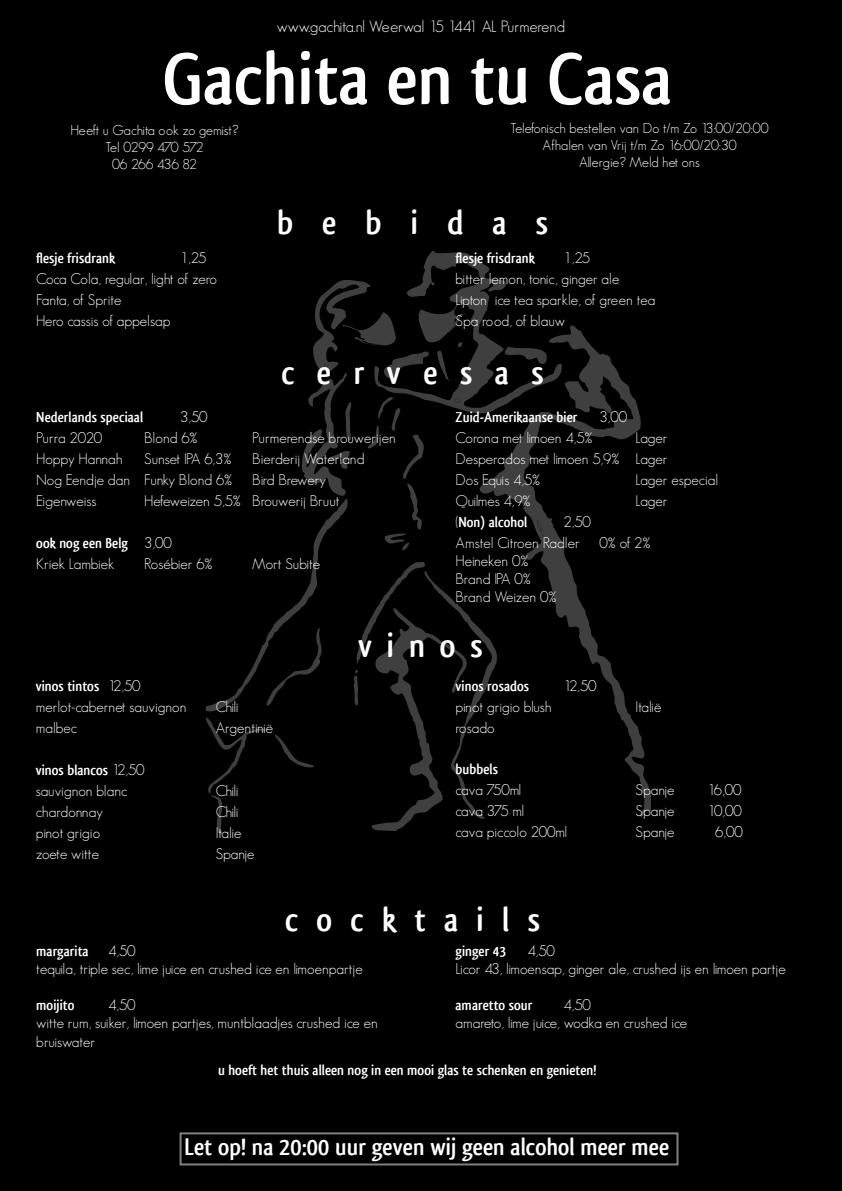
<style>
.page{position:relative;width:842px;height:1191px;background:#fff}
.page>*{position:absolute;margin:0;border:0;box-sizing:border-box;transform-origin:0 0}
.t1{font:700 76px "Qlassik";color:#fff}
.t2{font:700 35px "Qlassik";letter-spacing:.64em;color:#fff}
.t3{font:700 35px "Qlassik";letter-spacing:.52em;color:#fff}
.t4{font:700 35px "Qlassik";letter-spacing:.83em;color:#fff}
.t5{font:700 25px "Qlassik";color:#fff}
.t6{font:300 16px "Geosans";color:#fff}
.t7{font:300 15px/21px "Geosans";color:#fff}
.t8{font:700 15px "Qlassik";color:#fff}
.t9{font:300 15px "Geosans";letter-spacing:-.025em;color:#fff}
.t10{font:300 15px "Geosans";letter-spacing:-.055em;color:#fff}
.t11{font:300 14px/16.8px "Geosans";color:#fff;text-align:center}
.s1{font-family:"Geosans";font-weight:300}
</style>
<div class="page">
<div style="left:0;top:0;width:841px;height:1191px;background:#000"></div>
<svg style="left:563px;top:325px;width:87px;height:492px"></svg>
<svg style="left:206px;top:251px;width:357px;height:582px"></svg>
<p class="t6" style="left:277px;top:18px;width:290px">www.gachita.nl Weerwal 15 1441 AL Purmerend</p>
<h1 class="t1" style="left:163px;top:35px;width:511px">Gachita en tu Casa</h1>
<p class="t11" style="left:70px;top:122px;width:170px">Heeft u Gachita ook zo gemist?<br>Tel 0299 470 572<br>06 266 436 82</p>
<p class="t11" style="left:511px;top:120px;width:259px">Telefonisch bestellen van Do t/m Zo 13:00/20:00<br>Afhalen van Vrij t/m Zo 16:00/20:30<br>Allergie? Meld het ons</p>
<p class="t8" style="left:36px;top:249px;width:81px">flesje frisdrank</p>
<p class="t7" style="left:36px;top:247px;width:183px;text-indent:144px">1,25<br>Coca Cola, regular, light of zero<br>Fanta, of Sprite<br>Hero cassis of appelsap</p>
<h2 class="t4" style="left:277px;top:202px;width:273px">bebidas</h2>
<p class="t8" style="left:456px;top:249px;width:81px">flesje frisdrank</p>
<p class="t7" style="left:456px;top:247px;width:201px;text-indent:108px">1,25<br>bitter lemon, tonic, ginger ale<br>Lipton ice tea sparkle, of green tea<br>Spa rood, of blauw</p>
<h2 class="t2" style="left:281px;top:352px;width:264px">cervesas</h2>
<p class="t8" style="left:36px;top:408px;width:108px">Nederlands speciaal</p>
<p class="t7" style="left:180px;top:406px;width:29px">3,50</p>
<p class="t7" style="left:36px;top:427px;width:67px">Purra 2020</p>
<p class="t7" style="left:144px;top:427px;width:55px">Blond 6%</p>
<p class="t7" style="left:252px;top:427px;width:145px">Purmerendse brouwerijen</p>
<p class="t7" style="left:36px;top:448px;width:88px">Hoppy Hannah</p>
<p class="t7" style="left:144px;top:448px;width:89px">Sunset IPA 6,3%</p>
<p class="t7" style="left:252px;top:448px;width:114px">Bierderij Waterland</p>
<p class="t7" style="left:36px;top:469px;width:197px">Nog Eendje dan Funky Blond 6%</p>
<p class="t7" style="left:252px;top:469px;width:75px">Bird Brewery</p>
<p class="t7" style="left:36px;top:490px;width:62px">Eigenweiss</p>
<p class="t7" style="left:144px;top:490px;width:197px">Hefeweizen 5,5% Brouwerij Bruut</p>
<p class="t8" style="left:36px;top:534px;width:137px">ook nog een Belg <span class="s1">3,00</span></p>
<p class="t7" style="left:36px;top:553px;width:80px">Kriek Lambiek</p>
<p class="t7" style="left:144px;top:553px;width:70px">Rosébier 6%</p>
<p class="t7" style="left:252px;top:553px;width:70px">Mort Subite</p>
<p class="t8" style="left:456px;top:408px;width:123px">Zuid-Amerikaanse bier</p>
<p class="t7" style="left:600px;top:406px;width:29px">3,00</p>
<p class="t7" style="left:456px;top:427px;width:138px">Corona met limoen 4,5%</p>
<p class="t7" style="left:456px;top:427px;width:214px;text-align:justify;text-indent:180px">Lager Desperados met limoen 5,9% Lager Dos Equis 4,5%</p>
<p class="t7" style="left:636px;top:469px;width:84px">Lager especial</p>
<p class="t9" style="left:456px;top:492px;width:76px">Quilmes 4,9%</p>
<p class="t7" style="left:636px;top:490px;width:34px">Lager</p>
<p class="t8" style="left:456px;top:513px;width:73px"><span class="s1">(</span>Non) alcohol</p>
<p class="t7" style="left:456px;top:511px;width:137px;text-indent:108px">2,50<br>Amstel Citroen Radler</p>
<p class="t7" style="left:600px;top:532px;width:52px">0% of 2%</p>
<p class="t7" style="left:456px;top:551px;width:102px;line-height:18px">Heineken 0%<br>Brand IPA 0%<br>Brand Weizen 0%</p>
<h2 class="t2" style="left:358px;top:625px;width:126px">vinos</h2>
<p class="t8" style="left:36px;top:677px;width:106px">vinos tintos <span class="s1">12,50</span></p>
<p class="t7" style="left:36px;top:696px;width:152px">merlot-cabernet sauvignon</p>
<p class="t7" style="left:216px;top:696px;width:24px">Chili</p>
<p class="t7" style="left:36px;top:717px;width:43px">malbec</p>
<p class="t7" style="left:216px;top:717px;width:59px">Argentinië</p>
<p class="t8" style="left:36px;top:761px;width:110px">vinos blancos <span class="s1">12,50</span></p>
<p class="t7" style="left:36px;top:780px;width:94px">sauvignon blanc</p>
<p class="t7" style="left:216px;top:780px;width:24px">Chili</p>
<p class="t7" style="left:36px;top:801px;width:69px">chardonnay</p>
<p class="t7" style="left:216px;top:801px;width:24px">Chili</p>
<p class="t7" style="left:36px;top:822px;width:66px">pinot grigio</p>
<p class="t7" style="left:216px;top:822px;width:27px">Italie</p>
<p class="t7" style="left:36px;top:843px;width:65px">zoete witte</p>
<p class="t7" style="left:216px;top:843px;width:40px">Spanje</p>
<p class="t8" style="left:456px;top:677px;width:75px">vinos rosados</p>
<p class="t7" style="left:564px;top:675px;width:34px">12,50</p>
<p class="t7" style="left:456px;top:696px;width:98px">pinot grigio blush</p>
<p class="t7" style="left:636px;top:696px;width:27px">Italië</p>
<p class="t7" style="left:456px;top:717px;width:41px">rosado</p>
<p class="t8" style="left:456px;top:760px;width:44px">bubbels</p>
<p class="t7" style="left:456px;top:779px;width:67px">cava 750ml</p>
<p class="t7" style="left:636px;top:779px;width:40px">Spanje</p>
<p class="t7" style="left:708px;top:779px;width:35px">16,00</p>
<p class="t10" style="left:456px;top:802px;width:70px">cava 375 ml</p>
<p class="t7" style="left:636px;top:800px;width:40px">Spanje</p>
<p class="t7" style="left:708px;top:800px;width:36px">10,00</p>
<p class="t7" style="left:456px;top:821px;width:113px">cava piccolo 200ml</p>
<p class="t7" style="left:636px;top:821px;width:40px">Spanje</p>
<p class="t7" style="left:715px;top:821px;width:29px">6,00</p>
<h2 class="t3" style="left:285px;top:899px;width:257px">cocktails</h2>
<p class="t7" style="left:36px;top:942px;width:328px;line-height:18px;text-indent:72px">4,50<br>tequila, triple sec, lime juice en crushed ice en limoenpartje</p>
<p class="t8" style="left:36px;top:996px;width:40px">moijito</p>
<p class="t8" style="left:36px;top:942px;width:54px">margarita</p>
<p class="t7" style="left:36px;top:996px;width:343px;line-height:18px;text-indent:72px">4,50<br>witte rum, suiker, limoen partjes, muntblaadjes crushed ice en bruiswater</p>
<p class="t7" style="left:456px;top:942px;width:332px;line-height:18px;text-indent:72px">4,50<br>Licor 43, limoensap, ginger ale, crushed ijs en limoen partje</p>
<p class="t8" style="left:456px;top:996px;width:79px">amaretto sour</p>
<p class="t8" style="left:456px;top:942px;width:52px">ginger 43</p>
<p class="t7" style="left:456px;top:996px;width:233px;line-height:18px;text-indent:108px">4,50<br>amareto, lime juice, wodka en crushed ice</p>
<p class="t8" style="left:218px;top:1061px;width:380px">u hoeft het thuis alleen nog in een mooi glas te schenken en genieten!</p>
<h3 class="t5" style="left:184px;top:1132px;width:486px">Let op! na 20:00 uur geven wij geen alcohol meer mee</h3>
</div>
